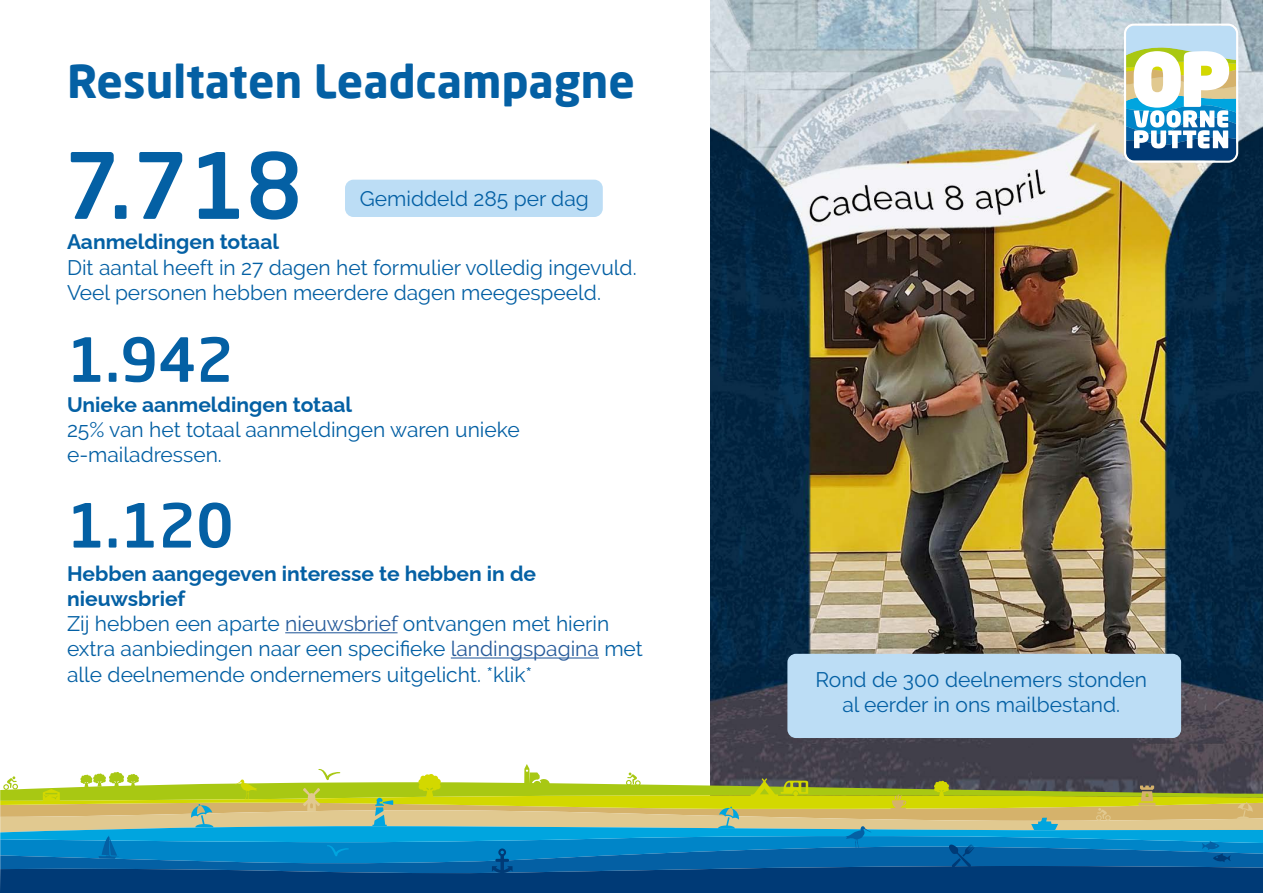
<style>
.page{position:relative;width:1263px;height:893px;background:#fff}
.page>*{position:absolute;margin:0;border:0;box-sizing:border-box;transform-origin:0 0}
.t1{font:500 90px "Neo Sans Pro";color:#0460a4}
.t2{font:500 60px "Neo Sans Pro";color:#0460a4}
.t3{font:700 45px "Neo Sans Pro";color:#0460a4}
.t4{font:21px/25.2px "Raleway";color:#0460a4}
.t5{font:100 21px "Raleway";color:#0460a4}
.s1{font-weight:100}
.s2{color:#275b9b}
</style>
<div class="page">
<img style="left:710px;top:0;width:553px;height:764px">
<div style="left:345px;top:180px;width:258px;height:37px;background:#bcddf5;border-radius:9px"></div>
<div style="left:787px;top:654px;width:394px;height:84px;background:#bcddf5;border-radius:9px"></div>
<svg style="left:0;top:764px;width:1263px;height:129px;background:#5f9087"></svg>
<hr style="left:285px;top:632px;width:112px;height:1px;background:#275b9b">
<hr style="left:451px;top:657px;width:148px;height:1px;background:#275b9b">
<svg style="left:1124px;top:24px;width:114px;height:139px"></svg>
<h3 class="t3" style="left:67px;top:53px;width:569px">Resultaten Leadcampagne</h3>
<h1 class="t1" style="left:64px;top:129px;width:240px">7.718</h1>
<p class="t4" style="left:360px;top:186px;width:231px">Gemiddeld 285 per dag</p>
<p class="t5" style="left:67px;top:225px;width:213px">Aanmeldingen totaal</p>
<p class="t4" style="left:67px;top:254px;width:571px">Dit aantal heeft in 27 dagen het formulier volledig ingevuld.<br>Veel personen hebben meerdere dagen meegespeeld.</p>
<h2 class="t2" style="left:67px;top:322px;width:168px">1.942</h2>
<p class="t5" style="left:67px;top:388px;width:287px">Unieke aanmeldingen totaal</p>
<p class="t4" style="left:67px;top:417px;width:454px">25% van het totaal aanmeldingen waren unieke e-mailadressen.</p>
<h2 class="t2" style="left:67px;top:488px;width:168px">1.120</h2>
<p class="t4" style="left:67px;top:561px;width:577px"><span class="s1">Hebben aangegeven interesse te hebben in de nieuwsbrief<br></span>Zij hebben een aparte <span class="s2">nieuwsbrief</span> ontvangen met hierin extra aanbiedingen naar een specifieke <span class="s2">landingspagina</span> met alle deelnemende ondernemers uitgelicht. *klik*</p>
<p class="t4" style="left:815px;top:667px;width:333px;text-align:center">Rond de 300 deelnemers stonden al eerder in ons mailbestand.</p>
</div>
